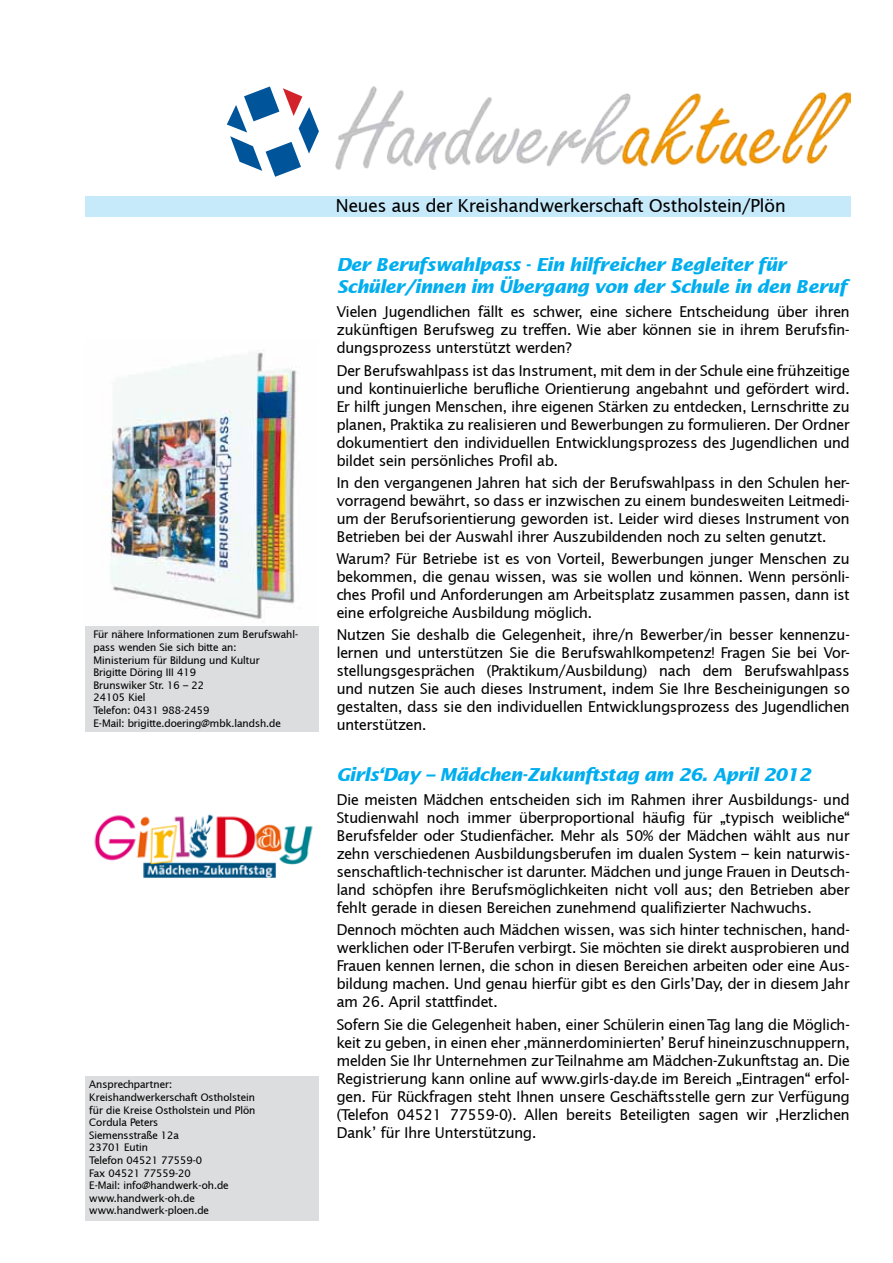
<style>
.page{position:relative;width:893px;height:1263px;background:#fff}
.page>*{position:absolute;margin:0;border:0;box-sizing:border-box;transform-origin:0 0}
.t1{font:italic 700 18px/21.6px "IKK Lucida Sans";color:#00aeef}
.t2{font:18px "IKK Lucida Sans";color:#000}
.t3{font:15px/18px "IKK Lucida Sans";color:#000;text-align:justify}
.t4{font:10.5px/12.6px "IKK Lucida Sans";color:#000}
</style>
<div class="page">
<div style="left:85px;top:196px;width:765px;height:20px;background:#c7eafb"></div>
<svg style="left:227px;top:86px;width:92px;height:91px"></svg>
<img style="left:336px;top:86px;width:514px;height:83px">
<div style="left:85px;top:1076px;width:234px;height:144px;background:#dcddde"></div>
<img style="left:94px;top:814px;width:219px;height:64px">
<img style="left:104px;top:350px;width:193px;height:269px">
<div style="left:85px;top:626px;width:234px;height:105px;background:#dcddde"></div>
<p class="t4" style="left:94px;top:628px;width:206px">Für nähere Informationen zum Berufswahl&shy;pass wenden Sie sich bitte an:<br>Ministerium für Bildung und Kultur<br>Brigitte Döring III 419<br>Brunswiker Str. 16 – 22<br>24105 Kiel<br>Telefon: 0431 988-2459<br>E-Mail: brigitte.doering@mbk.landsh.de</p>
<p class="t4" style="left:89px;top:1078px;width:168px">Ansprechpartner:<br>Kreishandwerkerschaft Ostholstein für die Kreise Ostholstein und Plön<br>Cordula Peters<br>Siemensstraße 12a<br>23701 Eutin<br>Telefon 04521 77559-0<br>Fax 04521 77559-20<br>E-Mail: info@handwerk-oh.de www.handwerk-oh.de www.handwerk-ploen.de</p>
<p class="t2" style="left:336px;top:196px;width:451px">Neues aus der Kreishandwerkerschaft Ostholstein/Plön</p>
<p class="t1" style="left:337px;top:254px;width:511px">Der Berufswahlpass - Ein hilfreicher Begleiter für<br>Schüler/innen im Übergang von der Schule in den Beruf</p>
<p class="t3" style="left:337px;top:303px;width:515px">Vielen Jugendlichen fällt es schwer, eine sichere Entscheidung über ihren zukünftigen Berufsweg zu treffen. Wie aber können sie in ihrem Berufsfin&shy;dungsprozess unterstützt werden?</p>
<p class="t3" style="left:337px;top:361px;width:515px">Der Berufswahlpass ist das Instrument, mit dem in der Schule eine frühzeitige und kontinuierliche berufliche Orientierung angebahnt und gefördert wird.<br>Er hilft jungen Menschen, ihre eigenen Stärken zu entdecken, Lernschritte zu planen, Praktika zu realisieren und Bewerbungen zu formulieren. Der Ordner dokumentiert den individuellen Entwicklungsprozess des Jugendlichen und bildet sein persönliches Profil ab.</p>
<p class="t3" style="left:337px;top:473px;width:515px">In den vergangenen Jahren hat sich der Berufswahlpass in den Schulen her&shy;vorragend bewährt, so dass er inzwischen zu einem bundesweiten Leitmedi&shy;um der Berufsorientierung geworden ist. Leider wird dieses Instrument von Betrieben bei der Auswahl ihrer Auszubildenden noch zu selten genutzt.</p>
<p class="t3" style="left:337px;top:550px;width:515px">Warum? Für Betriebe ist es von Vorteil, Bewerbungen junger Menschen zu bekommen, die genau wissen, was sie wollen und können. Wenn persönli&shy;ches Profil und Anforderungen am Arbeitsplatz zusammen passen, dann ist eine erfolgreiche Ausbildung möglich.</p>
<p class="t3" style="left:337px;top:626px;width:515px">Nutzen Sie deshalb die Gelegenheit, ihre/n Bewerber/in besser kennenzu&shy;lernen und unterstützen Sie die Berufswahlkompetenz! Fragen Sie bei Vor&shy;stellungsgesprächen (Praktikum/Ausbildung) nach dem Berufswahlpass und nutzen Sie auch dieses Instrument, indem Sie Ihre Bescheinigungen so gestalten, dass sie den individuellen Entwicklungsprozess des Jugendlichen unterstützen.</p>
<p class="t1" style="left:337px;top:763px;width:475px">Girls‘Day – Mädchen-Zukunftstag am 26. April 2012</p>
<p class="t3" style="left:337px;top:791px;width:515px">Die meisten Mädchen entscheiden sich im Rahmen ihrer Ausbildungs- und Studienwahl noch immer überproportional häufig für „typisch weibliche“ Berufsfelder oder Studienfächer. Mehr als 50% der Mädchen wählt aus nur zehn verschiedenen Ausbildungsberufen im dualen System – kein naturwis&shy;senschaftlich-technischer ist darunter. Mädchen und junge Frauen in Deutsch&shy;land schöpfen ihre Berufsmöglichkeiten nicht voll aus; den Betrieben aber fehlt gerade in diesen Bereichen zunehmend qualifizierter Nachwuchs.</p>
<p class="t3" style="left:337px;top:921px;width:515px">Dennoch möchten auch Mädchen wissen, was sich hinter technischen, hand&shy;werklichen oder IT-Berufen verbirgt. Sie möchten sie direkt ausprobieren und Frauen kennen lernen, die schon in diesen Bereichen arbeiten oder eine Aus&shy;bildung machen. Und genau hierfür gibt es den Girls’Day, der in diesem Jahr am 26. April stattfindet.</p>
<p class="t3" style="left:337px;top:1015px;width:515px">Sofern Sie die Gelegenheit haben, einer Schülerin einen Tag lang die Möglich&shy;keit zu geben, in einen eher ‚männerdominierten’ Beruf hineinzuschnuppern, melden Sie Ihr Unternehmen zur Teilnahme am Mädchen-Zukunftstag an. Die Registrierung kann online auf www.girls-day.de im Bereich „Eintragen“ erfol&shy;gen. Für Rückfragen steht Ihnen unsere Geschäftsstelle gern zur Verfügung (Telefon 04521 77559-0). Allen bereits Beteiligten sagen wir ‚Herzlichen Dank’ für Ihre Unterstützung.</p>
</div>
